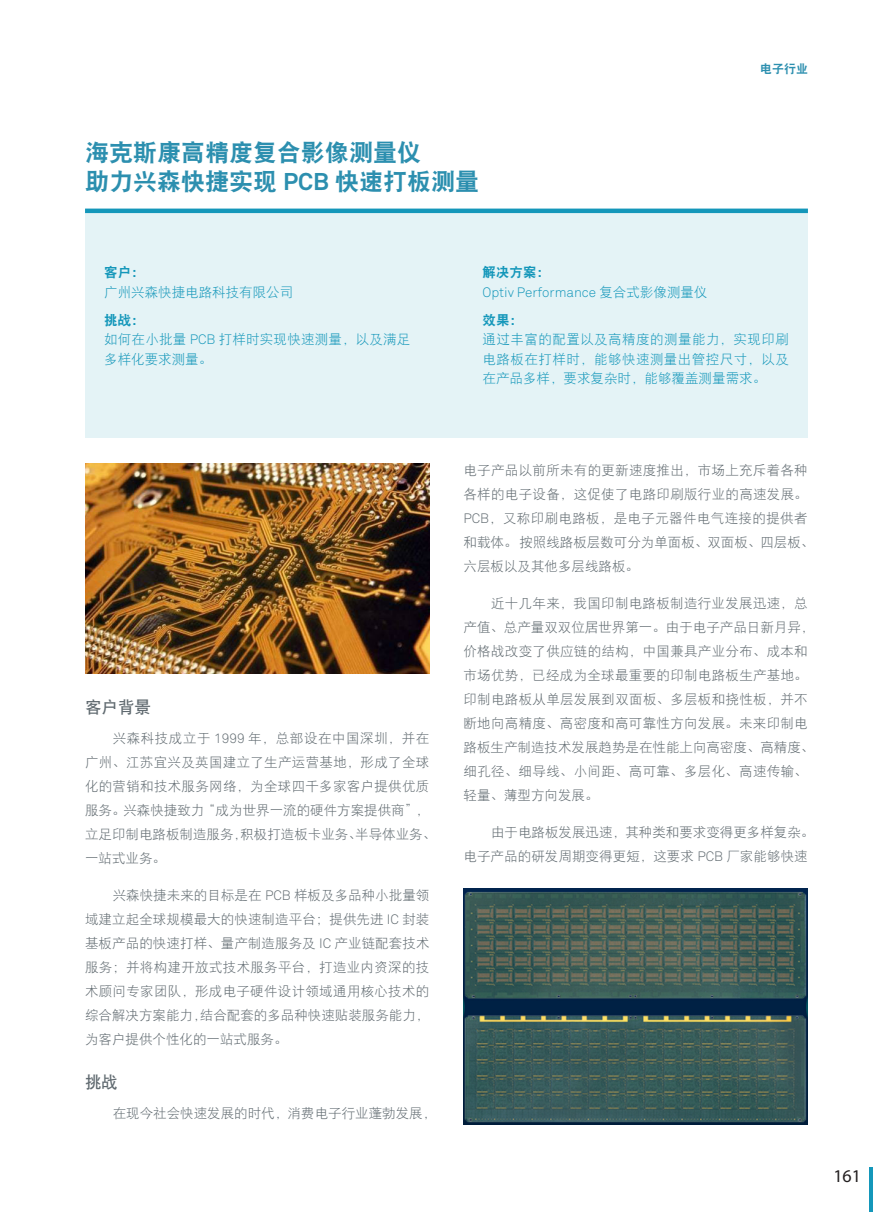
<style>
.page{position:relative;width:893px;height:1212px;background:#fff}
.page>*{position:absolute;margin:0;border:0;box-sizing:border-box;transform-origin:0 0}
.大标题{font:24px "DFP Hei W9";color:#2c8faf}
.t1{font:18px "Myriad Pro";color:#231f20}
.正文中小标题{font:16.5px "DFP Hei W7";color:#5f696f}
.正文{font:13.5px/24px "DFP Hei W3";letter-spacing:.02em;color:#5f696f}
.客户正文{font:13.5px/19.5px "DFP Hei W3";letter-spacing:.015em;color:#1497ba}
.正文-2{font:13.5px/24px "DFP Hei W3";color:#5f696f}
.客户正文-2{font:13.5px "Akkurat Light Pro";color:#1497ba}
.客户{font:13.5px "DFP Hei W9";color:#1497ba}
.t2{font:11.85px "DFP Hei W9";color:#2c8faf}
.s1{font-family:"Akkurat Pro";font-weight:700}
.s2{font-family:"Akkurat Light Pro"}
.s3{font-family:"DFP Hei W3"}
</style>
<div class="page">
<hr style="left:869px;top:1167px;width:4px;height:45px;background:#1497ba">
<div style="left:85px;top:213px;width:723px;height:225px;background:#e4f3f6"></div>
<hr style="left:85px;top:209px;width:723px;height:4px;background:#1497ba">
<img style="left:85px;top:464px;width:344px;height:210px">
<img style="left:463px;top:888px;width:344px;height:236px">
<p class="大标题" style="left:85px;top:140px;width:337px">海克斯康高精度复合影像测量仪</p>
<p class="大标题" style="left:85px;top:169px;width:395px">助力兴森快捷实现 <span class="s1">PCB</span> 快速打板测量</p>
<p class="t2" style="left:760px;top:63px;width:49px">电子行业</p>
<p class="客户" style="left:104px;top:266px;width:42px">客户：</p>
<p class="客户正文" style="left:104px;top:282px;width:190px">广州兴森快捷电路科技有限公司</p>
<p class="客户" style="left:104px;top:313px;width:42px">挑战：</p>
<p class="客户正文" style="left:104px;top:330px;width:308px">如何在小批量 <span class="s2">PCB</span> 打样时实现快速测量，以及满足多样化要求测量。</p>
<p class="客户" style="left:483px;top:266px;width:69px">解决方案：</p>
<p class="客户正文-2" style="left:483px;top:284px;width:226px">Optiv Performance <span class="s3">复合式影像测量仪</span></p>
<p class="客户" style="left:483px;top:313px;width:42px">效果：</p>
<p class="客户正文" style="left:483px;top:330px;width:308px;text-align:justify">通过丰富的配置以及高精度的测量能力，实现印刷电路板在打样时，能够快速测量出管控尺寸，以及在产品多样，要求复杂时，能够覆盖测量需求。</p>
<p class="正文中小标题" style="left:85px;top:699px;width:67px">客户背景</p>
<p class="正文" style="left:85px;top:726px;width:353px;text-indent:28px">兴森科技成立于 <span class="s2">1999</span> 年，总部设在中国深圳，并在广州、江苏宜兴及英国建立了生产运营基地，形成了全球化的营销和技术服务网络，为全球四千多家客户提供优质服务。兴森快捷致力“成为世界一流的硬件方案提供商”，立足印制电路板制造服务，积极打造板卡业务、半导体业务、一站式业务。</p>
<p class="正文" style="left:85px;top:883px;width:346px;text-align:justify;text-indent:28px">兴森快捷未来的目标是在 <span class="s2">PCB</span> 样板及多品种小批量领域建立起全球规模最大的快速制造平台；提供先进 <span class="s2">IC</span> 封装基板产品的快速打样、量产制造服务及 <span class="s2">IC</span> 产业链配套技术服务；并将构建开放式技术服务平台，打造业内资深的技术顾问专家团队，形成电子硬件设计领域通用核心技术的综合解决方案能力，结合配套的多品种快速贴装服务能力，为客户提供个性化的一站式服务。</p>
<p class="正文中小标题" style="left:85px;top:1073px;width:34px">挑战</p>
<p class="正文-2" style="left:113px;top:1101px;width:325px">在现今社会快速发展的时代，消费电子行业蓬勃发展，</p>
<p class="正文" style="left:463px;top:458px;width:352px">电子产品以前所未有的更新速度推出，市场上充斥着各种各样的电子设备，这促使了电路印刷版行业的高速发展。<br><span class="s2">PCB</span>，又称印刷电路板，是电子元器件电气连接的提供者和载体。按照线路板层数可分为单面板、双面板、四层板、六层板以及其他多层线路板。</p>
<p class="正文" style="left:463px;top:591px;width:352px;text-indent:28px">近十几年来，我国印制电路板制造行业发展迅速，总产值、总产量双双位居世界第一。由于电子产品日新月异，价格战改变了供应链的结构，中国兼具产业分布、成本和市场优势，已经成为全球最重要的印制电路板生产基地。印制电路板从单层发展到双面板、多层板和挠性板，并不断地向高精度、高密度和高可靠性方向发展。未来印制电路板生产制造技术发展趋势是在性能上向高密度、高精度、细孔径、细导线、小间距、高可靠、多层化、高速传输、轻量、薄型方向发展。</p>
<p class="正文-2" style="left:463px;top:820px;width:352px;text-indent:28px">由于电路板发展迅速，其种类和要求变得更多样复杂。电子产品的研发周期变得更短，这要求 <span class="s2">PCB</span> 厂家能够快速</p>
<p class="t1" style="left:833px;top:1165px;width:29px">161</p>
</div>
